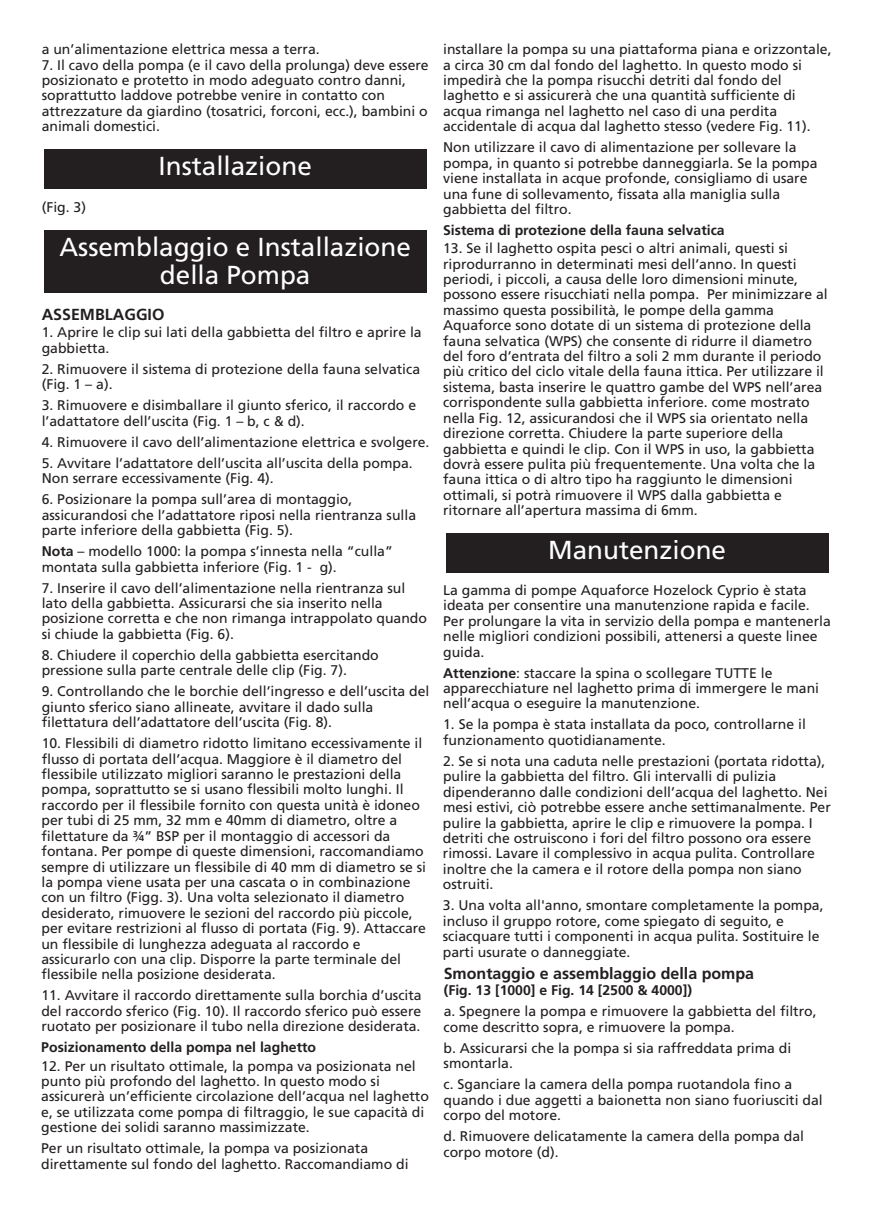
<style>
.page{position:relative;width:876px;height:1227px;background:#fff}
.page>*{position:absolute;margin:0;border:0;box-sizing:border-box;transform-origin:0 0}
.t1{font:26px/28px "Frutiger";color:#fff;text-align:center}
.t2{font:700 16px "Frutiger";color:#231f20}
.t3{font:14px/15.4px "Frutiger";color:#231f20}
.t4{font:700 14px "Frutiger";color:#231f20}
.s1{font-weight:700}
</style>
<div class="page">
<div style="left:44px;top:149px;width:382px;height:40px;background:#231f20"></div>
<div style="left:44px;top:230px;width:382px;height:63px;background:#231f20"></div>
<div style="left:445px;top:533px;width:383px;height:40px;background:#231f20"></div>
<p class="t3" style="left:42px;top:43px;width:279px">a un’alimentazione elettrica messa a terra.</p>
<p class="t3" style="left:42px;top:58px;width:388px">7. Il cavo della pompa (e il cavo della prolunga) deve essere posizionato e protetto in modo adeguato contro danni, soprattutto laddove potrebbe venire in contatto con attrezzature da giardino (tosatrici, forconi, ecc.), bambini o animali domestici.</p>
<p class="t3" style="left:42px;top:201px;width:46px">(Fig. 3)</p>
<h1 class="t1" style="left:158px;top:154px;width:155px">Installazione</h1>
<h1 class="t1" style="left:59px;top:235px;width:353px">Assemblaggio e Installazione della Pompa</h1>
<p class="t2" style="left:42px;top:308px;width:124px">ASSEMBLAGGIO</p>
<p class="t3" style="left:42px;top:326px;width:381px">1. Aprire le clip sui lati della gabbietta del filtro e aprire la gabbietta.</p>
<p class="t3" style="left:42px;top:362px;width:380px">2. Rimuovere il sistema di protezione della fauna selvatica (Fig. 1 – a).</p>
<p class="t3" style="left:42px;top:399px;width:376px">3. Rimuovere e disimballare il giunto sferico, il raccordo e l’adattatore dell’uscita (Fig. 1 – b, c &amp; d).</p>
<p class="t3" style="left:42px;top:435px;width:389px">4. Rimuovere il cavo dell’alimentazione elettrica e svolgere.</p>
<p class="t3" style="left:42px;top:456px;width:372px">5. Avvitare l’adattatore dell’uscita all’uscita della pompa.<br>Non serrare eccessivamente (Fig. 4).</p>
<p class="t3" style="left:42px;top:493px;width:376px">6. Posizionare la pompa sull’area di montaggio, assicurandosi che l’adattatore riposi nella rientranza sulla parte inferiore della gabbietta (Fig. 5).</p>
<p class="t3" style="left:42px;top:544px;width:352px"><span class="s1">Nota</span> – modello 1000: la pompa s’innesta nella “culla” montata sulla gabbietta inferiore (Fig. 1 - g).</p>
<p class="t3" style="left:42px;top:581px;width:386px">7. Inserire il cavo dell’alimentazione nella rientranza sul lato della gabbietta. Assicurarsi che sia inserito nella posizione corretta e che non rimanga intrappolato quando si chiude la gabbietta (Fig. 6).</p>
<p class="t3" style="left:42px;top:648px;width:338px">8. Chiudere il coperchio della gabbietta esercitando pressione sulla parte centrale delle clip (Fig. 7).</p>
<p class="t3" style="left:42px;top:685px;width:389px">9. Controllando che le borchie dell’ingresso e dell’uscita del giunto sferico siano allineate, avvitare il dado sulla filettatura dell’adattatore dell’uscita (Fig. 8).</p>
<p class="t3" style="left:41px;top:737px;width:386px">10. Flessibili di diametro ridotto limitano eccessivamente il flusso di portata dell’acqua. Maggiore è il diametro del flessibile utilizzato migliori saranno le prestazioni della pompa, soprattutto se si usano flessibili molto lunghi. Il raccordo per il flessibile fornito con questa unità è idoneo per tubi di 25 mm, 32 mm e 40mm di diametro, oltre a filettature da ¾” BSP per il montaggio di accessori da fontana. Per pompe di queste dimensioni, raccomandiamo sempre di utilizzare un flessibile di 40 mm di diametro se si la pompa viene usata per una cascata o in combinazione con un filtro (Figg. 3). Una volta selezionato il diametro desiderato, rimuovere le sezioni del raccordo più piccole, per evitare restrizioni al flusso di portata (Fig. 9). Attaccare un flessibile di lunghezza adeguata al raccordo e assicurarlo con una clip. Disporre la parte terminale del flessibile nella posizione desiderata.</p>
<p class="t3" style="left:41px;top:989px;width:382px;text-align:justify">11. Avvitare il raccordo direttamente sulla borchia d’uscita del raccordo sferico (Fig. 10). Il raccordo sferico può essere ruotato per posizionare il tubo nella direzione desiderata.</p>
<p class="t4" style="left:41px;top:1041px;width:276px">Posizionamento della pompa nel laghetto</p>
<p class="t3" style="left:41px;top:1059px;width:389px">12. Per un risultato ottimale, la pompa va posizionata nel punto più profondo del laghetto. In questo modo si assicurerà un’efficiente circolazione dell’acqua nel laghetto e, se utilizzata come pompa di filtraggio, le sue capacità di gestione dei solidi saranno massimizzate.</p>
<p class="t3" style="left:41px;top:1141px;width:369px">Per un risultato ottimale, la pompa va posizionata direttamente sul fondo del laghetto. Raccomandiamo di</p>
<p class="t3" style="left:443px;top:43px;width:390px">installare la pompa su una piattaforma piana e orizzontale, a circa 30 cm dal fondo del laghetto. In questo modo si impedirà che la pompa risucchi detriti dal fondo del laghetto e si assicurerà che una quantità sufficiente di acqua rimanga nel laghetto nel caso di una perdita accidentale di acqua dal laghetto stesso (vedere Fig. 11).</p>
<p class="t3" style="left:443px;top:141px;width:376px">Non utilizzare il cavo di alimentazione per sollevare la pompa, in quanto si potrebbe danneggiarla. Se la pompa viene installata in acque profonde, consigliamo di usare una fune di sollevamento, fissata alla maniglia sulla gabbietta del filtro.</p>
<p class="t4" style="left:443px;top:224px;width:283px">Sistema di protezione della fauna selvatica</p>
<p class="t3" style="left:443px;top:242px;width:386px">13. Se il laghetto ospita pesci o altri animali, questi si riprodurranno in determinati mesi dell’anno. In questi periodi, i piccoli, a causa delle loro dimensioni minute, possono essere risucchiati nella pompa. Per minimizzare al massimo questa possibilità, le pompe della gamma Aquaforce sono dotate di un sistema di protezione della fauna selvatica (WPS) che consente di ridurre il diametro del foro d’entrata del filtro a soli 2 mm durante il periodo più critico del ciclo vitale della fauna ittica. Per utilizzare il sistema, basta inserire le quattro gambe del WPS nell’area corrispondente sulla gabbietta inferiore. come mostrato nella Fig. 12, assicurandosi che il WPS sia orientato nella direzione corretta. Chiudere la parte superiore della gabbietta e quindi le clip. Con il WPS in uso, la gabbietta dovrà essere pulita più frequentemente. Una volta che la fauna ittica o di altro tipo ha raggiunto le dimensioni ottimali, si potrà rimuovere il WPS dalla gabbietta e ritornare all’apertura massima di 6mm.</p>
<h1 class="t1" style="left:548px;top:537px;width:179px">Manutenzione</h1>
<p class="t3" style="left:443px;top:583px;width:389px">La gamma di pompe Aquaforce Hozelock Cyprio è stata ideata per consentire una manutenzione rapida e facile.<br>Per prolungare la vita in servizio della pompa e mantenerla nelle migliori condizioni possibili, attenersi a queste linee guida.</p>
<p class="t3" style="left:443px;top:666px;width:377px"><span class="s1">Attenzione</span>: staccare la spina o scollegare TUTTE le apparecchiature nel laghetto prima di immergere le mani nell’acqua o eseguire la manutenzione.</p>
<p class="t3" style="left:443px;top:718px;width:364px">1. Se la pompa è stata installata da poco, controllarne il funzionamento quotidianamente.</p>
<p class="t3" style="left:442px;top:754px;width:389px">2. Se si nota una caduta nelle prestazioni (portata ridotta), pulire la gabbietta del filtro. Gli intervalli di pulizia dipenderanno dalle condizioni dell’acqua del laghetto. Nei mesi estivi, ciò potrebbe essere anche settimanalmente. Per pulire la gabbietta, aprire le clip e rimuovere la pompa. I detriti che ostruiscono i fori del filtro possono ora essere rimossi. Lavare il complessivo in acqua pulita. Controllare inoltre che la camera e il rotore della pompa non siano ostruiti.</p>
<p class="t3" style="left:442px;top:898px;width:382px">3. Una volta all'anno, smontare completamente la pompa, incluso il gruppo rotore, come spiegato di seguito, e sciacquare tutti i componenti in acqua pulita. Sostituire le parti usurate o danneggiate.</p>
<p class="t2" style="left:443px;top:967px;width:312px">Smontaggio e assemblaggio della pompa</p>
<p class="t4" style="left:443px;top:984px;width:250px">(Fig. 13 [1000] e Fig. 14 [2500 &amp; 4000])</p>
<p class="t3" style="left:443px;top:1004px;width:374px">a. Spegnere la pompa e rimuovere la gabbietta del filtro, come descritto sopra, e rimuovere la pompa.</p>
<p class="t3" style="left:443px;top:1041px;width:349px">b. Assicurarsi che la pompa si sia raffreddata prima di smontarla.</p>
<p class="t3" style="left:443px;top:1077px;width:380px">c. Sganciare la camera della pompa ruotandola fino a quando i due aggetti a baionetta non siano fuoriusciti dal corpo del motore.</p>
<p class="t3" style="left:443px;top:1129px;width:362px">d. Rimuovere delicatamente la camera della pompa dal corpo motore (d).</p>
</div>
